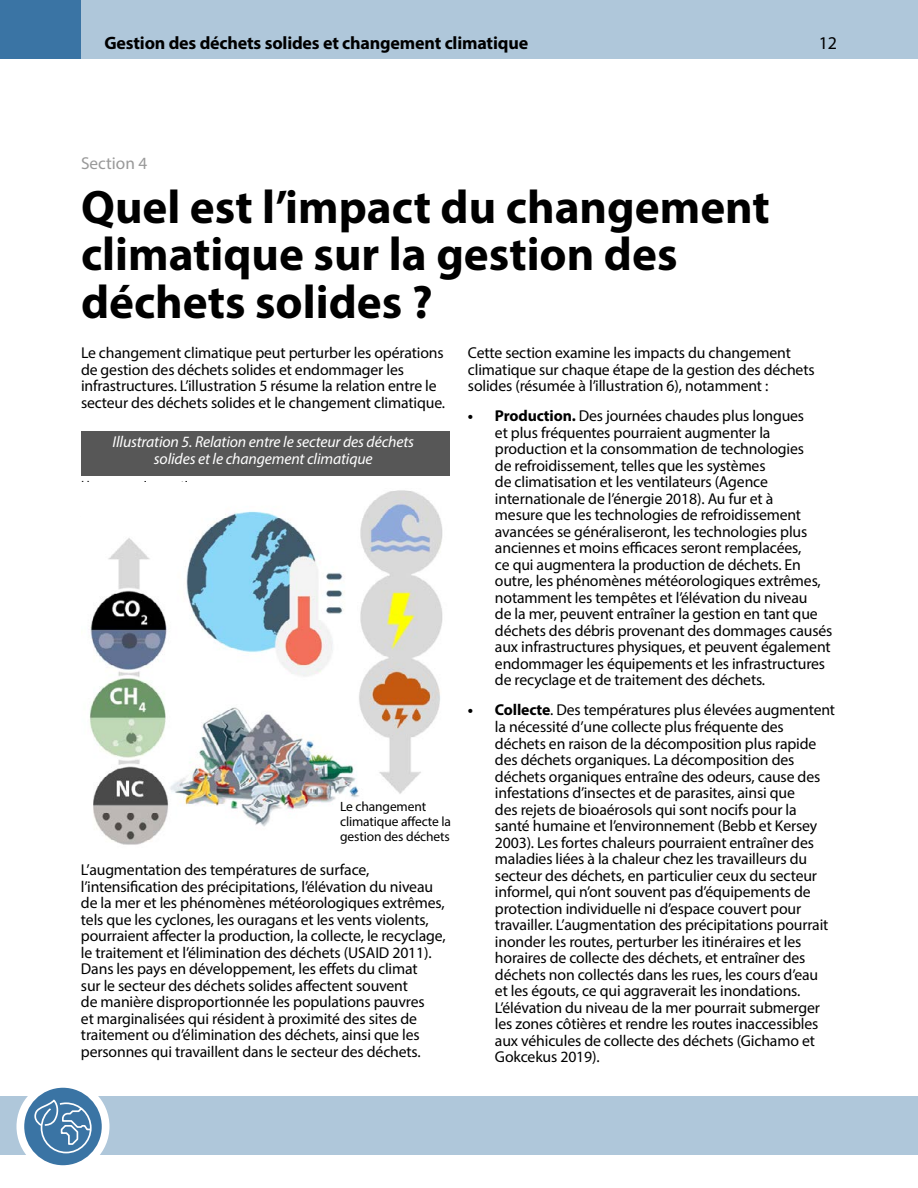
<style>
.page{position:relative;width:918px;height:1188px;background:#fff}
.page>*{position:absolute;margin:0;border:0;box-sizing:border-box;transform-origin:0 0}
.t1{font:700 47.25px/47.2px "Myriad Pro";color:#000}
.t2{font:700 18px "Myriad Pro";letter-spacing:-.01em;color:#000}
.t3{font:18px "Myriad Pro";color:#000}
.t4{font:17.25px "Myriad Pro";color:#999}
.t5{font:15.75px/16.5px "Myriad Pro";letter-spacing:-.01em;color:#000}
.t6{font:italic 15.75px/16.5px "Myriad Pro";letter-spacing:-.01em;color:#fff;text-align:center}
.t7{font:13.5px/15px "Myriad Pro";letter-spacing:-.01em;color:#000}
.s1{font-weight:700}
</style>
<div class="page">
<div style="left:0;top:1096px;width:918px;height:58px;background:#afc7da"></div>
<div style="left:81px;top:0;width:837px;height:58px;background:#afc7da"></div>
<div style="left:0;top:0;width:81px;height:58px;background:#3a74a4"></div>
<div style="left:16px;top:1080px;width:94px;height:93px;background:#fff;border-radius:50%"></div>
<div style="left:24px;top:1088px;width:78px;height:77px;background:#3a74a4;border-radius:50%"></div>
<svg style="left:34px;top:1098px;width:58px;height:56px"></svg>
<div style="left:81px;top:431px;width:369px;height:45px;background:#575757"></div>
<img style="left:89px;top:490px;width:354px;height:355px">
<p class="t2" style="left:104px;top:31px;width:425px">Gestion des déchets solides et changement climatique</p>
<p class="t3" style="left:819px;top:32px;width:20px">12</p>
<p class="t4" style="left:81px;top:153px;width:68px">Section 4</p>
<p class="t1" style="left:81px;top:182px;width:690px">Quel est l’impact du changement climatique sur la gestion des</p>
<h1 class="t1" style="left:81px;top:277px;width:353px">déchets solides ?</h1>
<p class="t5" style="left:81px;top:345px;width:366px">Le changement climatique peut perturber les opérations de gestion des déchets solides et endommager les infrastructures. L’illustration 5 résume la relation entre le secteur des déchets solides et le changement climatique.</p>
<p class="t6" style="left:113px;top:434px;width:303px">Illustration 5. Relation entre le secteur des déchets solides et le changement climatique</p>
<p class="t5" style="left:468px;top:345px;width:348px">Cette section examine les impacts du changement climatique sur chaque étape de la gestion des déchets solides (résumée à l’illustration 6), notamment :</p>
<p class="t5" style="left:495px;top:408px;width:339px;text-indent:-27px"><span class="s1">• Production.</span> Des journées chaudes plus longues<br>et plus fréquentes pourraient augmenter la production et la consommation de technologies<br>de refroidissement, telles que les systèmes<br>de climatisation et les ventilateurs (Agence internationale de l’énergie 2018). Au fur et à<br>mesure que les technologies de refroidissement avancées se généraliseront, les technologies plus anciennes et moins efcaces seront remplacées,<br>ce qui augmentera la production de déchets. En outre, les phénomènes météorologiques extrêmes, notamment les tempêtes et l’élévation du niveau<br>de la mer, peuvent entraîner la gestion en tant que déchets des débris provenant des dommages causés aux infrastructures physiques, et peuvent également endommager les équipements et les infrastructures de recyclage et de traitement des déchets.</p>
<p class="t5" style="left:495px;top:702px;width:342px;text-indent:-27px"><span class="s1">• Collecte</span>. Des températures plus élevées augmentent la nécessité d’une collecte plus fréquente des déchets en raison de la décomposition plus rapide des déchets organiques. La décomposition des déchets organiques entraîne des odeurs, cause des infestations d’insectes et de parasites, ainsi que<br>des rejets de bioaérosols qui sont nocifs pour la santé humaine et l’environnement (Bebb et Kersey 2003). Les fortes chaleurs pourraient entraîner des maladies liées à la chaleur chez les travailleurs du secteur des déchets, en particulier ceux du secteur informel, qui n’ont souvent pas d’équipements de protection individuelle ni d’espace couvert pour travailler. L’augmentation des précipitations pourrait inonder les routes, perturber les itinéraires et les horaires de collecte des déchets, et entraîner des déchets non collectés dans les rues, les cours d’eau<br>et les égouts, ce qui aggraverait les inondations.<br>L’élévation du niveau de la mer pourrait submerger les zones côtières et rendre les routes inaccessibles aux véhicules de collecte des déchets (Gichamo et Gokcekus 2019).</p>
<p class="t7" style="left:340px;top:799px;width:112px">Le changement climatique afecte la gestion des déchets</p>
<p class="t5" style="left:81px;top:861px;width:366px">L’augmentation des températures de surface, l’intensifcation des précipitations, l’élévation du niveau de la mer et les phénomènes météorologiques extrêmes, tels que les cyclones, les ouragans et les vents violents, pourraient afecter la production, la collecte, le recyclage, le traitement et l’élimination des déchets (USAID 2011).<br>Dans les pays en développement, les efets du climat<br>sur le secteur des déchets solides afectent souvent<br>de manière disproportionnée les populations pauvres<br>et marginalisées qui résident à proximité des sites de traitement ou d’élimination des déchets, ainsi que les personnes qui travaillent dans le secteur des déchets.</p>
</div>
